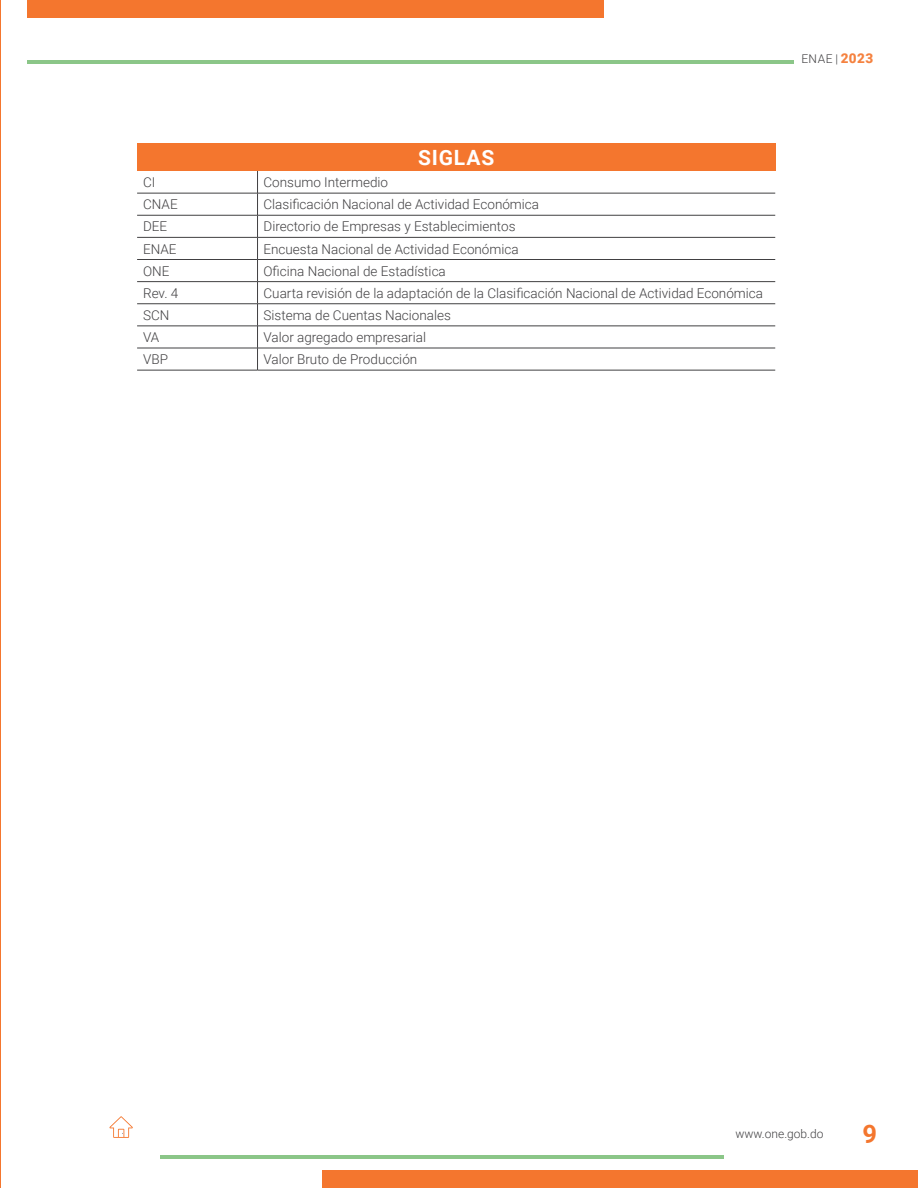
<style>
.page{position:relative;width:918px;height:1188px;background:#fff}
.page>*{position:absolute;margin:0;border:0;box-sizing:border-box;transform-origin:0 0}
.t1{font:700 25.5px "Roboto";color:#f4762e}
.t2{font:700 21px "Roboto";letter-spacing:.04em;color:#fff}
.t3{font:300 13.5px "Roboto";color:#414042}
.t4{font:300 12px "Roboto";color:#414042}
.s1{font-weight:900;font-size:13.5px;color:#f58240}
</style>
<div class="page">
<div style="left:27px;top:0;width:576px;height:17px;background:#f4762e"></div>
<div style="left:322px;top:1171px;width:596px;height:17px;background:#f4762e"></div>
<hr style="left:160px;top:1155px;width:564px;height:4px;background:#8bc688">
<hr style="left:27px;top:61px;width:767px;height:3px;background:#8bc688">
<svg style="left:109px;top:1116px;width:24px;height:22px"></svg>
<hr style="left:0;top:0;width:1px;height:1188px;background:#f4762e">
<div style="left:137px;top:143px;width:638px;height:28px;background:#f4762e"></div>
<hr style="left:137px;top:193px;width:121px;height:1px;background:#414042">
<hr style="left:258px;top:193px;width:517px;height:1px;background:#414042">
<hr style="left:137px;top:215px;width:121px;height:1px;background:#414042">
<hr style="left:258px;top:215px;width:517px;height:1px;background:#414042">
<hr style="left:137px;top:237px;width:121px;height:1px;background:#414042">
<hr style="left:258px;top:237px;width:517px;height:1px;background:#414042">
<hr style="left:137px;top:259px;width:121px;height:1px;background:#414042">
<hr style="left:258px;top:259px;width:517px;height:1px;background:#414042">
<hr style="left:137px;top:281px;width:121px;height:1px;background:#414042">
<hr style="left:258px;top:281px;width:517px;height:1px;background:#414042">
<hr style="left:137px;top:303px;width:121px;height:1px;background:#414042">
<hr style="left:258px;top:303px;width:517px;height:1px;background:#414042">
<hr style="left:137px;top:326px;width:121px;height:1px;background:#414042">
<hr style="left:258px;top:326px;width:517px;height:1px;background:#414042">
<hr style="left:137px;top:348px;width:121px;height:1px;background:#414042">
<hr style="left:258px;top:348px;width:517px;height:1px;background:#414042">
<svg style="left:257px;top:171px;width:1px;height:199px"></svg>
<hr style="left:137px;top:370px;width:121px;height:1px;background:#414042">
<hr style="left:258px;top:370px;width:517px;height:1px;background:#414042">
<h2 class="t2" style="left:418px;top:143px;width:78px">SIGLAS</h2>
<p class="t3" style="left:143px;top:173px;width:14px">CI</p>
<p class="t3" style="left:264px;top:173px;width:126px">Consumo Intermedio</p>
<p class="t3" style="left:143px;top:195px;width:36px">CNAE</p>
<p class="t3" style="left:264px;top:195px;width:277px">Clasificación Nacional de Actividad Económica</p>
<p class="t3" style="left:143px;top:217px;width:26px">DEE</p>
<p class="t3" style="left:264px;top:217px;width:254px">Directorio de Empresas y Establecimientos</p>
<p class="t3" style="left:143px;top:239px;width:35px">ENAE</p>
<p class="t3" style="left:264px;top:239px;width:257px">Encuesta Nacional de Actividad Económica</p>
<p class="t3" style="left:143px;top:261px;width:28px">ONE</p>
<p class="t3" style="left:264px;top:261px;width:184px">Oficina Nacional de Estadística</p>
<p class="t3" style="left:143px;top:284px;width:37px">Rev. 4</p>
<p class="t3" style="left:264px;top:284px;width:501px">Cuarta revisión de la adaptación de la Clasificación Nacional de Actividad Económica</p>
<p class="t3" style="left:143px;top:306px;width:28px">SCN</p>
<p class="t3" style="left:264px;top:306px;width:189px">Sistema de Cuentas Nacionales</p>
<p class="t3" style="left:143px;top:328px;width:18px">VA</p>
<p class="t3" style="left:264px;top:328px;width:164px">Valor agregado empresarial</p>
<p class="t3" style="left:143px;top:350px;width:26px">VBP</p>
<p class="t3" style="left:264px;top:350px;width:155px">Valor Bruto de Producción</p>
<p class="t4" style="left:801px;top:51px;width:73px">ENAE | <span class="s1">2023</span></p>
<p class="t4" style="left:736px;top:1125px;width:89px">www.one.gob.do</p>
<h1 class="t1" style="left:862px;top:1116px;width:16px">9</h1>
</div>
